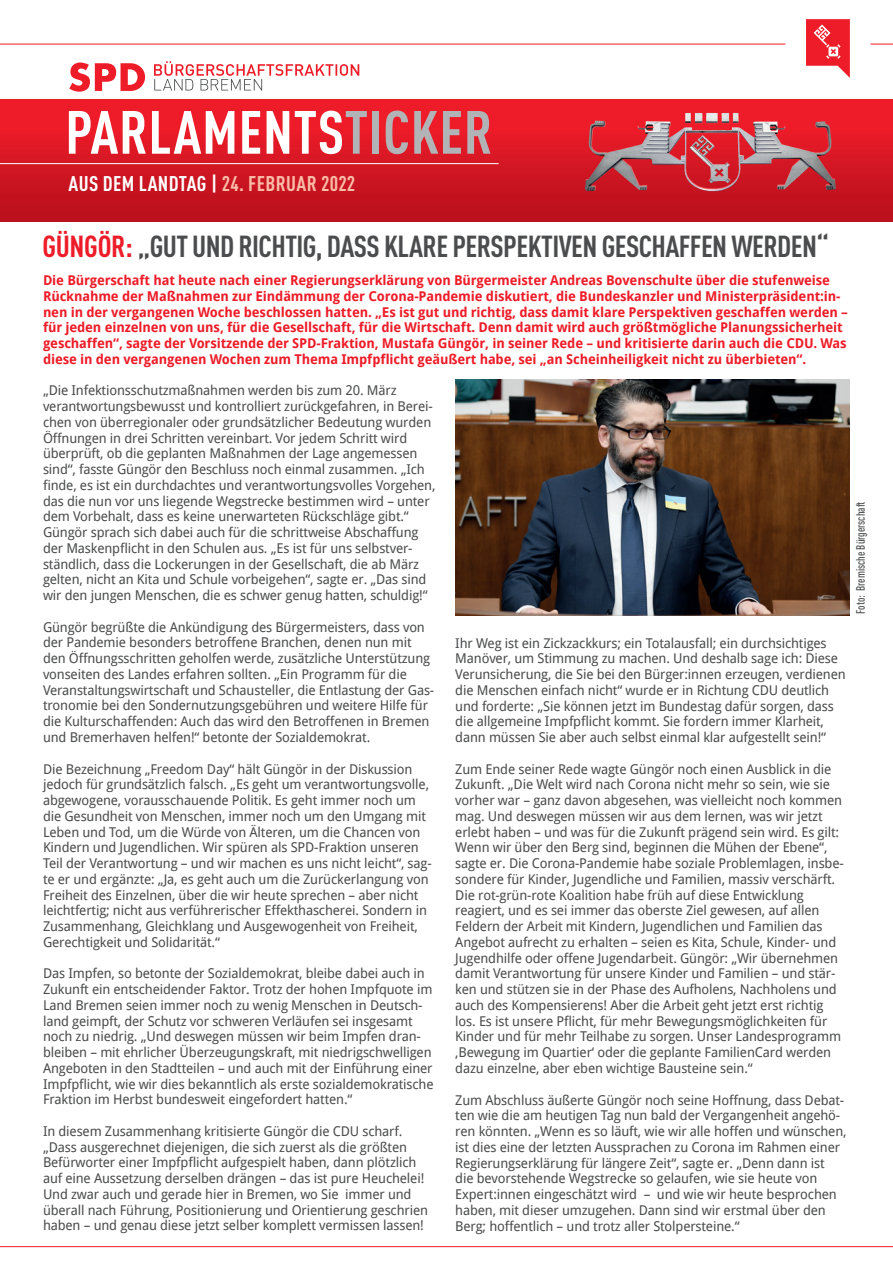
<style>
.page{position:relative;width:893px;height:1263px;background:#fff}
.page>*{position:absolute;margin:0;border:0;box-sizing:border-box;transform-origin:0 0}
.t1{font:700 condensed 60px "DINOT";letter-spacing:.01em;color:#fff}
.t2{font:700 condensed 30px "DINOT";letter-spacing:-.02em;color:#4b4c4d}
.t3{font:700 condensed 21px "DINOT";letter-spacing:.02em;color:#fff}
.t4{font:13.5px/15.8px "Droid Sans Pro";letter-spacing:-.01em;color:#4b4c4d}
.t5{font:700 13.5px/15.8px "Droid Sans Pro";letter-spacing:-.01em;color:#ee1c28}
.t6{font:500 condensed 12px "DINOT";color:#4b4c4d}
.s1{color:#b2b3b7}
.s2{color:#fabda8}
.s3{color:#ee1c28}
</style>
<div class="page">
<svg style="left:806px;top:19px;width:44px;height:59px"></svg>
<hr style="left:0;top:44px;width:785px;height:1px;background:#ee1c28">
<svg style="left:870px;top:44px;width:23px;height:1px"></svg>
<svg style="left:154px;top:61px;width:205px;height:29px"></svg>
<svg style="left:69px;top:63px;width:76px;height:29px"></svg>
<hr style="left:0;top:1246px;width:893px;height:1px;background:#ee1c28">
<div style="left:0;top:99px;width:893px;height:123px;background:linear-gradient(to bottom,#f52430,#b6121f)"></div>
<hr style="left:0;top:163px;width:499px;height:1px;background:#fff">
<img style="left:585px;top:113px;width:154px;height:78px">
<img style="left:455px;top:380px;width:395px;height:236px">
<h1 class="t1" style="left:65px;top:96px;width:429px">PARLAMENTS<span class="s1">TICKER</span></h1>
<h3 class="t3" style="left:68px;top:170px;width:288px">AUS DEM LANDTAG | <span class="s2">24. FEBRUAR 2022</span></h3>
<h2 class="t2" style="left:42px;top:228px;width:788px"><span class="s3">GÜNGÖR:</span> „GUT UND RICHTIG, DASS KLARE PERSPEKTIVEN GESCHAFFEN WERDEN“</h2>
<p class="t5" style="left:43px;top:272px;width:806px">Die Bürgerschaft hat heute nach einer Regierungserklärung von Bürgermeister Andreas Bovenschulte über die stufenweise Rücknahme der Maßnahmen zur Eindämmung der Corona-Pandemie diskutiert, die Bundeskanzler und Ministerpräsident:in&shy;nen in der vergangenen Woche beschlossen hatten. „Es ist gut und richtig, dass damit klare Perspektiven geschaffen werden – für jeden einzelnen von uns, für die Gesellschaft, für die Wirtschaft. Denn damit wird auch größtmögliche Planungssicherheit geschaffen“, sagte der Vorsitzende der SPD-Fraktion, Mustafa Güngör, in seiner Rede – und kritisierte darin auch die CDU. Was diese in den vergangenen Wochen zum Thema Impfpflicht geäußert habe, sei „an Scheinheiligkeit nicht zu überbieten“.</p>
<p class="t4" style="left:43px;top:382px;width:394px">„Die Infektionsschutzmaßnahmen werden bis zum 20. März verantwortungsbewusst und kontrolliert zurückgefahren, in Berei&shy;chen von überregionaler oder grundsätzlicher Bedeutung wurden Öffnungen in drei Schritten vereinbart. Vor jedem Schritt wird überprüft, ob die geplanten Maßnahmen der Lage angemessen sind“, fasste Güngör den Beschluss noch einmal zusammen. „Ich finde, es ist ein durchdachtes und verantwortungsvolles Vorgehen, das die nun vor uns liegende Wegstrecke bestimmen wird – unter dem Vorbehalt, dass es keine unerwarteten Rückschläge gibt.“ Güngör sprach sich dabei auch für die schrittweise Abschaffung der Maskenpflicht in den Schulen aus. „Es ist für uns selbstver&shy;ständlich, dass die Lockerungen in der Gesellschaft, die ab März gelten, nicht an Kita und Schule vorbeigehen“, sagte er. „Das sind wir den jungen Menschen, die es schwer genug hatten, schuldig!“</p>
<p class="t4" style="left:43px;top:619px;width:393px">Güngör begrüßte die Ankündigung des Bürgermeisters, dass von der Pandemie besonders betroffene Branchen, denen nun mit den Öffnungsschritten geholfen werde, zusätzliche Unterstützung vonseiten des Landes erfahren sollten. „Ein Programm für die Veranstaltungswirtschaft und Schausteller, die Entlastung der Gas&shy;tronomie bei den Sondernutzungsgebühren und weitere Hilfe für die Kulturschaffenden: Auch das wird den Betroffenen in Bremen und Bremerhaven helfen!“ betonte der Sozialdemokrat.</p>
<p class="t4" style="left:43px;top:760px;width:390px">Die Bezeichnung „Freedom Day“ hält Güngör in der Diskussion jedoch für grundsätzlich falsch. „Es geht um verantwortungsvolle, abgewogene, vorausschauende Politik. Es geht immer noch um die Gesundheit von Menschen, immer noch um den Umgang mit Leben und Tod, um die Würde von Älteren, um die Chancen von Kindern und Jugendlichen. Wir spüren als SPD-Fraktion unseren Teil der Verantwortung – und wir machen es uns nicht leicht“, sag&shy;te er und ergänzte: „Ja, es geht auch um die Zurückerlangung von Freiheit des Einzelnen, über die wir heute sprechen – aber nicht leichtfertig; nicht aus verführerischer Effekthascherei. Sondern in Zusammenhang, Gleichklang und Ausgewogenheit von Freiheit, Gerechtigkeit und Solidarität.“</p>
<p class="t4" style="left:43px;top:965px;width:392px">Das Impfen, so betonte der Sozialdemokrat, bleibe dabei auch in Zukunft ein entscheidender Faktor. Trotz der hohen Impfquote im Land Bremen seien immer noch zu wenig Menschen in Deutsch&shy;land geimpft, der Schutz vor schweren Verläufen sei insgesamt noch zu niedrig. „Und deswegen müssen wir beim Impfen dran&shy;bleiben – mit ehrlicher Überzeugungskraft, mit niedrigschwelligen Angeboten in den Stadtteilen – und auch mit der Einführung einer Impfpflicht, wie wir dies bekanntlich als erste sozialdemokratische Fraktion im Herbst bundesweit eingefordert hatten.“</p>
<p class="t4" style="left:43px;top:1123px;width:387px">In diesem Zusammenhang kritisierte Güngör die CDU scharf. „Dass ausgerechnet diejenigen, die sich zuerst als die größten Befürworter einer Impfpflicht aufgespielt haben, dann plötzlich auf eine Aussetzung derselben drängen – das ist pure Heuchelei!<br>Und zwar auch und gerade hier in Bremen, wo Sie immer und überall nach Führung, Positionierung und Orientierung geschrien haben – und genau diese jetzt selber komplett vermissen lassen!</p>
<p class="t4" style="left:455px;top:634px;width:392px">Ihr Weg ist ein Zickzackkurs; ein Totalausfall; ein durchsichtiges Manöver, um Stimmung zu machen. Und deshalb sage ich: Diese Verunsicherung, die Sie bei den Bürger:innen erzeugen, verdienen die Menschen einfach nicht“ wurde er in Richtung CDU deutlich und forderte: „Sie können jetzt im Bundestag dafür sorgen, dass die allgemeine Impfpflicht kommt. Sie fordern immer Klarheit, dann müssen Sie aber auch selbst einmal klar aufgestellt sein!“</p>
<p class="t4" style="left:455px;top:760px;width:390px">Zum Ende seiner Rede wagte Güngör noch einen Ausblick in die Zukunft. „Die Welt wird nach Corona nicht mehr so sein, wie sie vorher war – ganz davon abgesehen, was vielleicht noch kommen mag. Und deswegen müssen wir aus dem lernen, was wir jetzt erlebt haben – und was für die Zukunft prägend sein wird. Es gilt:<br>Wenn wir über den Berg sind, beginnen die Mühen der Ebene“, sagte er. Die Corona-Pandemie habe soziale Problemlagen, insbe&shy;sondere für Kinder, Jugendliche und Familien, massiv verschärft.<br>Die rot-grün-rote Koalition habe früh auf diese Entwicklung reagiert, und es sei immer das oberste Ziel gewesen, auf allen Feldern der Arbeit mit Kindern, Jugendlichen und Familien das Angebot aufrecht zu erhalten – seien es Kita, Schule, Kinder- und Jugendhilfe oder offene Jugendarbeit. Güngör: „Wir übernehmen damit Verantwortung für unsere Kinder und Familien – und stär&shy;ken und stützen sie in der Phase des Aufholens, Nachholens und auch des Kompensierens! Aber die Arbeit geht jetzt erst richtig los. Es ist unsere Pflicht, für mehr Bewegungsmöglichkeiten für Kinder und für mehr Teilhabe zu sorgen. Unser Landesprogramm ‚Bewegung im Quartier‘ oder die geplante FamilienCard werden dazu einzelne, aber eben wichtige Bausteine sein.“</p>
<p class="t4" style="left:455px;top:1091px;width:393px">Zum Abschluss äußerte Güngör noch seine Hoffnung, dass Debat&shy;ten wie die am heutigen Tag nun bald der Vergangenheit angehö&shy;ren könnten. „Wenn es so läuft, wie wir alle hoffen und wünschen, ist dies eine der letzten Aussprachen zu Corona im Rahmen einer Regierungserklärung für längere Zeit“, sagte er. „Denn dann ist<br>die bevorstehende Wegstrecke so gelaufen, wie sie heute von Expert:innen eingeschätzt wird – und wie wir heute besprochen haben, mit dieser umzugehen. Dann sind wir erstmal über den Berg; hoffentlich – und trotz aller Stolpersteine.“</p>
<p class="t6" style="left:853px;top:614px;width:114px;rotate:-90deg">Foto: Bremische Bürgerschaft</p>
</div>
